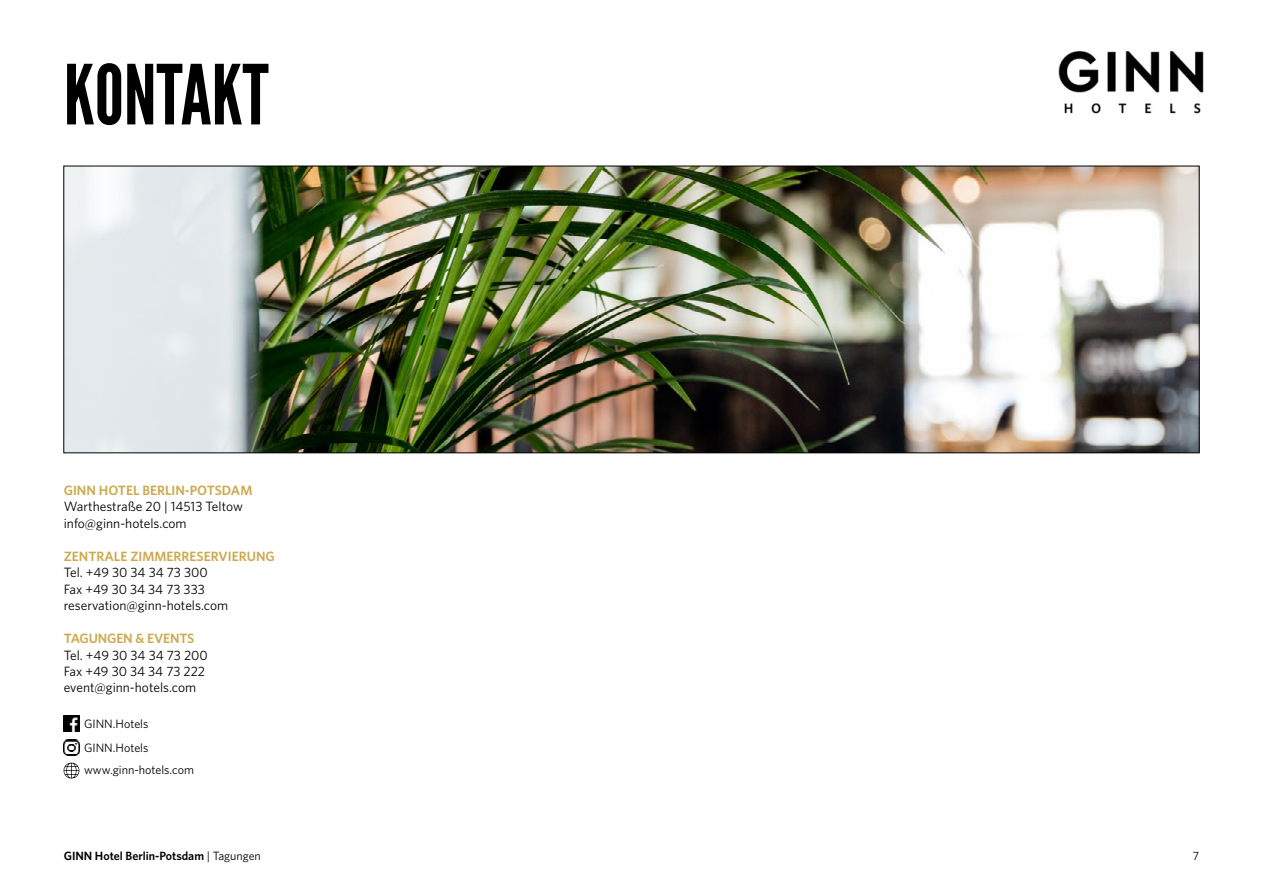
<style>
.page{position:relative;width:1263px;height:893px;background:#fff}
.page>*{position:absolute;margin:0;border:0;box-sizing:border-box;transform-origin:0 0}
.t1{font:82.5px "League Gothic";color:#000}
.t2{font:13.5px/16.5px "Whitney";color:#000}
.t3{font:600 13.5px "Whitney";color:#cdaa51}
.t4{font:12.15px/24.2px "Whitney";color:#000}
.t5{font:600 12px "Whitney";color:#000}
.t6{font:12px "Whitney";color:#000}
.s1{font-weight:400}
</style>
<div class="page">
<img style="left:1058px;top:51px;width:146px;height:63px">
<img style="left:64px;top:715px;width:15px;height:16px">
<svg style="left:64px;top:740px;width:15px;height:16px"></svg>
<svg style="left:63px;top:763px;width:16px;height:16px"></svg>
<img style="left:66px;top:168px;width:1131px;height:283px">
<h1 class="t1" style="left:64px;top:46px;width:206px">KONTAKT</h1>
<p class="t3" style="left:64px;top:481px;width:190px">GINN HOTEL BERLIN-POTSDAM</p>
<p class="t2" style="left:64px;top:498px;width:181px">Warthestraße 20 | 14513 Teltow info@ginn-hotels.com</p>
<p class="t3" style="left:64px;top:547px;width:213px">ZENTRALE ZIMMERRESERVIERUNG</p>
<p class="t2" style="left:64px;top:564px;width:166px">Tel. +49 30 34 34 73 300<br>Fax +49 30 34 34 73 333 reservation@ginn-hotels.com</p>
<p class="t3" style="left:64px;top:629px;width:132px">TAGUNGEN &amp; EVENTS</p>
<p class="t2" style="left:64px;top:646px;width:146px">Tel. +49 30 34 34 73 200<br>Fax +49 30 34 34 73 222 event@ginn-hotels.com</p>
<p class="t4" style="left:84px;top:711px;width:66px">GINN.Hotels<br>GINN.Hotels</p>
<p class="t4" style="left:84px;top:758px;width:111px">www.ginn-hotels.com</p>
<p class="t5" style="left:64px;top:848px;width:199px">GINN Hotel Berlin-Potsdam <span class="s1">| Tagungen</span></p>
<p class="t6" style="left:1193px;top:848px;width:8px">7</p>
</div>
